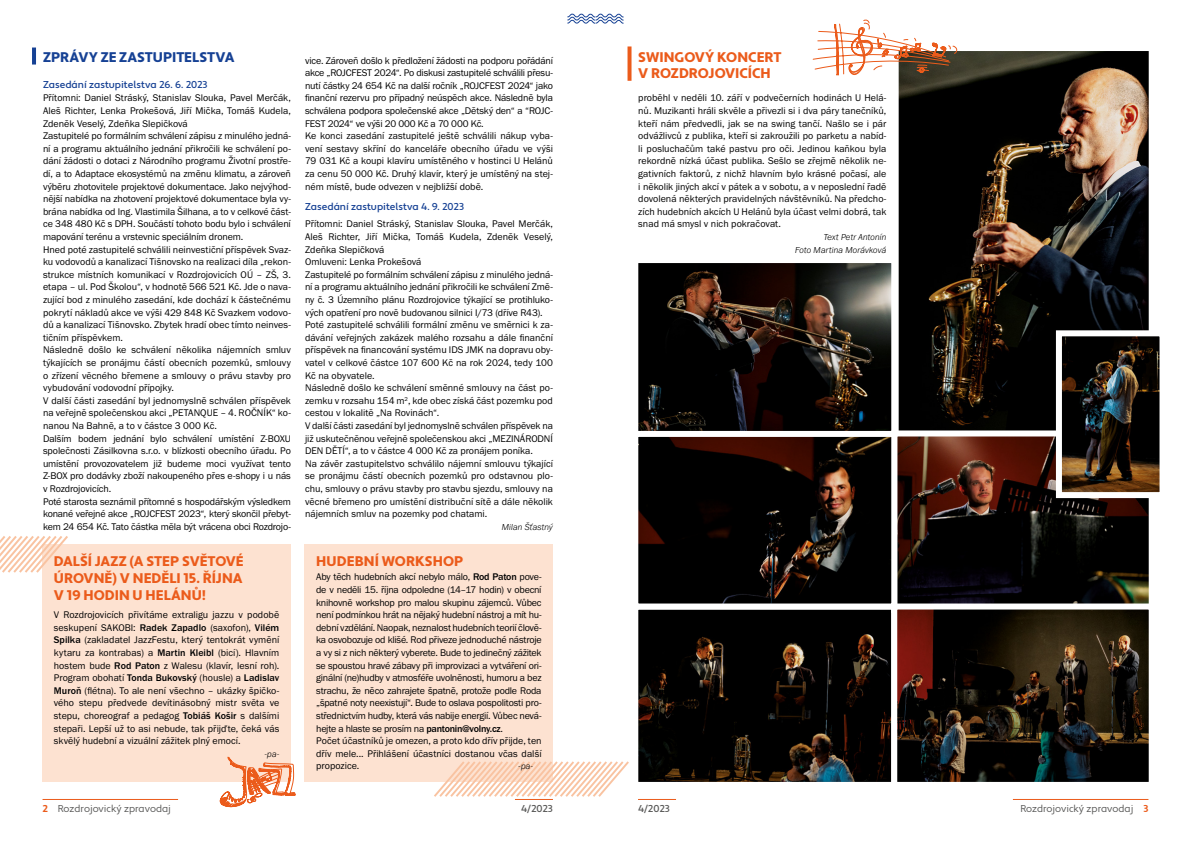
<style>
.page{position:relative;width:1191px;height:842px;background:#fff}
.page>*{position:absolute;margin:0;border:0;box-sizing:border-box;transform-origin:0 0}
.t1{font:900 14px/16.8px "Apertura";letter-spacing:.005em;color:#eb5b1b;text-align:justify}
.t2{font:900 14px "Apertura";color:#164194}
.t3{font:10px/12.6px "Franklin Gothic URW Boo";letter-spacing:-.005em;color:#000}
.t4{font:10px/12.6px "Franklin Gothic URW Boo";letter-spacing:-.025em;color:#000}
.t5{font:500 10px "Apertura";letter-spacing:-.005em;color:#164194}
.t6{font:10px "Apertura";color:#575756}
.t7{font:500 10px "Apertura";color:#575756}
.t8{font:italic 300 9px/12.6px "Franklin Gothic URW";color:#000;text-align:right}
.s1{font-family:"Franklin Gothic URW";font-weight:500}
.s2{font-weight:700;color:#eb5b1b}
</style>
<div class="page">
<svg style="left:567px;top:13px;width:57px;height:11px"></svg>
<hr style="left:43px;top:799px;width:135px;height:1px;background:#eb5b1b">
<hr style="left:1013px;top:799px;width:135px;height:1px;background:#eb5b1b">
<hr style="left:515px;top:799px;width:38px;height:1px;background:#eb5b1b">
<hr style="left:638px;top:799px;width:38px;height:1px;background:#eb5b1b">
<div style="left:305px;top:544px;width:248px;height:238px;background:#fde2d1"></div>
<div style="left:42px;top:544px;width:248px;height:238px;background:#fde2d1"></div>
<svg style="left:0;top:536px;width:68px;height:37px"></svg>
<svg style="left:434px;top:761px;width:195px;height:36px"></svg>
<hr style="left:32px;top:48px;width:4px;height:17px;background:#164194">
<svg style="left:627px;top:46px;width:4px;height:35px"></svg>
<img style="left:898px;top:49px;width:251px;height:378px">
<img style="left:638px;top:254px;width:262px;height:174px">
<svg style="left:638px;top:612px;width:250px;height:170px;background:#100d0a"></svg>
<svg style="left:888px;top:427px;width:261px;height:173px;background:#271611"></svg>
<svg style="left:638px;top:428px;width:262px;height:184px;background:#251e1b"></svg>
<svg style="left:888px;top:600px;width:261px;height:182px;background:#2d231c"></svg>
<img style="left:1053px;top:327px;width:107px;height:174px">
<svg style="left:812px;top:20px;width:145px;height:83px"></svg>
<svg style="left:220px;top:748px;width:75px;height:60px"></svg>
<h1 class="t2" style="left:43px;top:48px;width:193px">ZPRÁVY ZE ZASTUPITELSTVA</h1>
<p class="t5" style="left:43px;top:78px;width:166px">Zasedání zastupitelstva 26. 6. 2023</p>
<p class="t3" style="left:43px;top:92px;width:249px">Přítomni: Daniel Stráský, Stanislav Slouka, Pavel Merčák, Aleš Richter, Lenka Prokešová, Jiří Mička, Tomáš Kudela, Zdeněk Veselý, Zdeňka Slepičková<br>Zastupitelé po formálním schválení zápisu z minulého jedná&shy;ní a programu aktuálního jednání přikročili ke schválení po&shy;dání žádosti o dotaci z Národního programu Životní prostře&shy;dí, a to Adaptace ekosystémů na změnu klimatu, a zároveň výběru zhotovitele projektové dokumentace. Jako nejvýhod&shy;nější nabídka na zhotovení projektové dokumentace byla vy&shy;brána nabídka od Ing. Vlastimila Šilhana, a to v celkové část&shy;ce 348 480 Kč s DPH. Součástí tohoto bodu bylo i schválení mapování terénu a vrstevnic speciálním dronem.<br>Hned poté zastupitelé schválili neinvestiční příspěvek Svaz&shy;ku vodovodů a kanalizací Tišnovsko na realizaci díla „rekon&shy;strukce místních komunikací v Rozdrojovicích OÚ – ZŠ, 3. etapa – ul. Pod Školou“, v hodnotě 566 521 Kč. Jde o nava&shy;zující bod z minulého zasedání, kde dochází k částečnému pokrytí nákladů akce ve výši 429 848 Kč Svazkem vodovo&shy;dů a kanalizací Tišnovsko. Zbytek hradí obec tímto neinves&shy;tičním příspěvkem.<br>Následně došlo ke schválení několika nájemních smluv týkajících se pronájmu částí obecních pozemků, smlouvy o zřízení věcného břemene a smlouvy o právu stavby pro vybudování vodovodní přípojky.<br>V další části zasedání byl jednomyslně schválen příspěvek na veřejně společenskou akci „PETANQUE – 4. ROČNÍK“ ko&shy;nanou Na Bahně, a to v částce 3 000 Kč.<br>Dalším bodem jednání bylo schválení umístění Z-BOXU společnosti Zásilkovna s.r.o. v blízkosti obecního úřadu. Po umístění provozovatelem již budeme moci využívat tento Z-BOX pro dodávky zboží nakoupeného přes e-shopy i u nás v Rozdrojovicích.<br>Poté starosta seznámil přítomné s hospodářským výsledkem konané veřejné akce „ROJCFEST 2023“, který skončil přebyt&shy;kem 24 654 Kč. Tato částka měla být vrácena obci Rozdrojo-</p>
<h1 class="t1" style="left:54px;top:553px;width:191px">DALŠÍ JAZZ (A STEP SVĚTOVÉ ÚROVNĚ) V NEDĚLI 15. ŘÍJNA V 19 HODIN U HELÁNŮ!</h1>
<p class="t3" style="left:54px;top:608px;width:227px;text-align:justify">V Rozdrojovicích přivítáme extraligu jazzu v podobě seskupení SAKOBI: <span class="s1">Radek Zapadlo</span> (saxofon), <span class="s1">Vilém Spilka</span> (zakladatel JazzFestu, který tentokrát vymění kytaru za kontrabas) a <span class="s1">Martin Kleibl</span> (bicí). Hlavním hostem bude <span class="s1">Rod Paton</span> z Walesu (klavír, lesní roh).<br>Program obohatí <span class="s1">Tonda Bukovský</span> (housle) a <span class="s1">Ladislav Muroň</span> (flétna). To ale není všechno – ukázky špičko&shy;vého stepu předvede devítinásobný mistr světa ve stepu, choreograf a pedagog <span class="s1">Tobiáš Košir</span> s dalšími stepaři. Lepší už to asi nebude, tak přijďte, čeká vás skvělý hudební a vizuální zážitek plný emocí.</p>
<p class="t8" style="left:265px;top:747px;width:16px">-pa-</p>
<p class="t3" style="left:305px;top:54px;width:249px">vice. Zároveň došlo k předložení žádosti na podporu pořádání akce „ROJCFEST 2024“. Po diskusi zastupitelé schválili přesu&shy;nutí částky 24 654 Kč na další ročník „ROJCFEST 2024“ jako finanční rezervu pro případný neúspěch akce. Následně byla schválena podpora společenské akce „Dětský den“ a “ROJC-FEST 2024“ ve výši 20 000 Kč a 70 000 Kč.<br>Ke konci zasedání zastupitelé ještě schválili nákup vyba&shy;vení sestavy skříní do kanceláře obecního úřadu ve výši 79 031 Kč a koupi klavíru umístěného v hostinci U Helánů za cenu 50 000 Kč. Druhý klavír, který je umístěný na stej&shy;ném místě, bude odvezen v nejbližší době.</p>
<p class="t5" style="left:305px;top:201px;width:160px">Zasedání zastupitelstva 4. 9. 2023</p>
<p class="t3" style="left:305px;top:218px;width:249px">Přítomni: Daniel Stráský, Stanislav Slouka, Pavel Merčák, Aleš Richter, Jiří Mička, Tomáš Kudela, Zdeněk Veselý, Zdeňka Slepičková<br>Omluveni: Lenka Prokešová<br>Zastupitelé po formálním schválení zápisu z minulého jedná&shy;ní a programu aktuálního jednání přikročili ke schválení Změ&shy;ny č. 3 Územního plánu Rozdrojovice týkající se protihluko&shy;vých opatření pro nově budovanou silnici I/73 (dříve R43).<br>Poté zastupitelé schválili formální změnu ve směrnici k za&shy;dávání veřejných zakázek malého rozsahu a dále finanční příspěvek na financování systému IDS JMK na dopravu oby&shy;vatel v celkové částce 107 600 Kč na rok 2024, tedy 100<br>Kč na obyvatele.<br>Následně došlo ke schválení směnné smlouvy na část po&shy;zemku v rozsahu 154 m<sup>2</sup>, kde obec získá část pozemku pod cestou v lokalitě „Na Rovinách“.<br>V další části zasedání byl jednomyslně schválen příspěvek na již uskutečněnou veřejně společenskou akci „MEZINÁRODNÍ DEN DĚTÍ“, a to v částce 4 000 Kč za pronájem poníka.<br>Na závěr zastupitelstvo schválilo nájemní smlouvu týkající se pronájmu částí obecních pozemků pro odstavnou plo&shy;chu, smlouvy o právu stavby pro stavbu sjezdu, smlouvy na věcné břemeno pro umístění distribuční sítě a dále několik nájemních smluv na pozemky pod chatami.</p>
<p class="t8" style="left:502px;top:520px;width:53px">Milan Šťastný</p>
<h1 class="t1" style="left:316px;top:553px;width:148px">HUDEBNÍ WORKSHOP</h1>
<p class="t4" style="left:316px;top:570px;width:227px">Aby těch hudebních akcí nebylo málo, <span class="s1">Rod Paton</span> pove&shy;de v neděli 15. října odpoledne (14–17 hodin) v obecní knihovně workshop pro malou skupinu zájemců. Vůbec není podmínkou hrát na nějaký hudební nástroj a mít hu&shy;dební vzdělání. Naopak, neznalost hudebních teorií člově&shy;ka osvobozuje od klišé. Rod přiveze jednoduché nástroje a vy si z nich některý vyberete. Bude to jedinečný zážitek se spoustou hravé zábavy při improvizaci a vytváření ori&shy;ginální (ne)hudby v atmosféře uvolněnosti, humoru a bez strachu, že něco zahrajete špatně, protože podle Roda „špatné noty neexistují“. Bude to oslava pospolitosti pro&shy;střednictvím hudby, která vás nabije energií. Vůbec nevá&shy;hejte a hlaste se prosím na <span class="s1">pantonin@volny.cz</span>.<br>Počet účastníků je omezen, a proto kdo dřív přijde, ten dřív mele... Přihlášení účastníci dostanou včas další propozice.</p>
<p class="t8" style="left:518px;top:760px;width:16px">-pa-</p>
<h1 class="t1" style="left:638px;top:49px;width:145px">SWINGOVÝ KONCERT<br>V ROZDROJOVICÍCH</h1>
<p class="t3" style="left:638px;top:92px;width:250px;text-align:justify">proběhl v neděli 10. září v podvečerních hodinách U Helá&shy;nů. Muzikanti hráli skvěle a přivezli si i dva páry tanečníků, kteří nám předvedli, jak se na swing tančí. Našlo se i pár odvážlivců z publika, kteří si zakroužili po parketu a nabíd&shy;li posluchačům také pastvu pro oči. Jedinou kaňkou byla rekordně nízká účast publika. Sešlo se zřejmě několik ne&shy;gativních faktorů, z nichž hlavním bylo krásné počasí, ale i několik jiných akcí v pátek a v sobotu, a v neposlední řadě dovolená některých pravidelných návštěvníků. Na předcho&shy;zích hudebních akcích U Helánů byla účast velmi dobrá, tak snad má smysl v nich pokračovat.</p>
<p class="t8" style="left:795px;top:231px;width:93px">Text Petr Antonín<br>Foto Martina Morávková</p>
<p class="t6" style="left:43px;top:803px;width:130px"><span class="s2">2</span> Rozdrojovický zpravodaj</p>
<p class="t7" style="left:521px;top:803px;width:33px">4/2023</p>
<p class="t7" style="left:638px;top:803px;width:33px">4/2023</p>
<p class="t6" style="left:1020px;top:803px;width:129px">Rozdrojovický zpravodaj <span class="s2">3</span></p>
</div>
